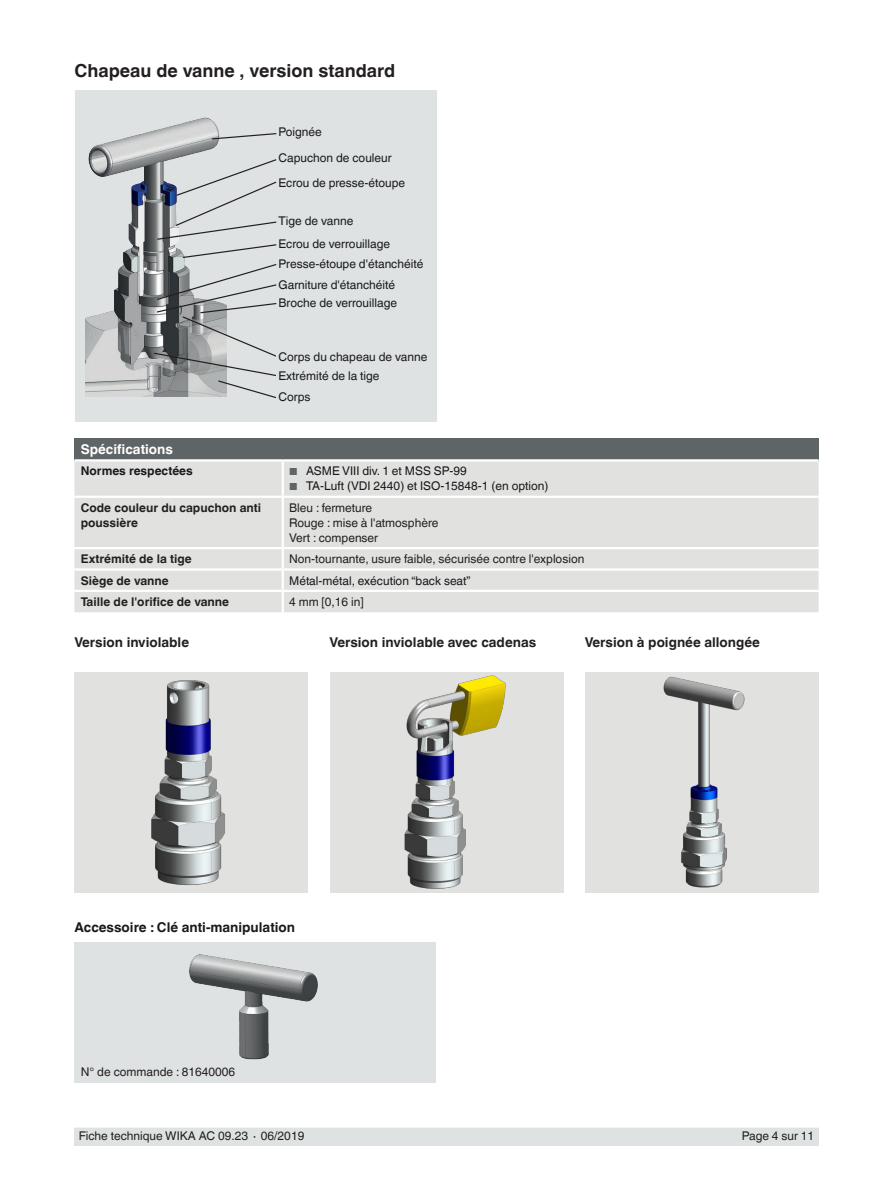
<style>
.page{position:relative;width:893px;height:1188px;background:#fff}
.page>*{position:absolute;margin:0;border:0;box-sizing:border-box;transform-origin:0 0}
.t1{font:700 18px "Helvetica World";color:#231f20}
.t2{font:700 13.5px "Helvetica World";color:#231f20}
.t3{font:700 13.5px "Helvetica World";color:#19191d}
.t4{font:700 13.5px "Helvetica World";color:#fff}
.t5{font:12px/25.5px "Helvetica World";color:#19191d}
.t6{font:12px/15px "Helvetica World";color:#231f20}
.t7{font:700 12px/15px "Helvetica World";color:#231f20}
.t8{font:700 12px "Helvetica World";color:#19191d}
.s1{font-size:10.2px;color:#5f6466}
</style>
<div class="page">
<div style="left:74px;top:1128px;width:745px;height:17px;background:#dfe2e2"></div>
<div style="left:330px;top:672px;width:233px;height:220px;background:#e1e2df"></div>
<img style="left:404px;top:675px;width:102px;height:214px">
<div style="left:585px;top:672px;width:234px;height:220px;background:#e1e2df"></div>
<img style="left:663px;top:676px;width:82px;height:212px">
<div style="left:74px;top:672px;width:234px;height:220px;background:#e1e2df"></div>
<img style="left:151px;top:680px;width:74px;height:205px">
<div style="left:74px;top:942px;width:362px;height:140px;background:#dfe2e2"></div>
<img style="left:189px;top:954px;width:129px;height:106px">
<div style="left:74px;top:438px;width:745px;height:22px;background:#5f6466"></div>
<div style="left:74px;top:462px;width:745px;height:150px;background:#e1e2df"></div>
<hr style="left:74px;top:547px;width:209px;height:2px;background:#fff">
<hr style="left:283px;top:547px;width:536px;height:2px;background:#fff">
<hr style="left:74px;top:568px;width:209px;height:3px;background:#fff">
<hr style="left:283px;top:568px;width:536px;height:3px;background:#fff">
<hr style="left:74px;top:590px;width:209px;height:2px;background:#fff">
<hr style="left:282px;top:462px;width:2px;height:34px;background:#fff">
<hr style="left:282px;top:498px;width:2px;height:49px;background:#fff">
<svg style="left:282px;top:549px;width:2px;height:41px"></svg>
<hr style="left:283px;top:590px;width:536px;height:2px;background:#fff">
<hr style="left:74px;top:459px;width:209px;height:3px;background:#fff">
<hr style="left:283px;top:459px;width:536px;height:3px;background:#fff">
<hr style="left:74px;top:496px;width:209px;height:2px;background:#fff">
<hr style="left:282px;top:592px;width:2px;height:20px;background:#fff">
<hr style="left:283px;top:496px;width:536px;height:2px;background:#fff">
<div style="left:76px;top:90px;width:361px;height:332px;background:#dfe2e2"></div>
<img style="left:85px;top:117px;width:134px;height:279px">
<svg style="left:153px;top:158px;width:124px;height:241px"></svg>
<svg style="left:211px;top:132px;width:66px;height:8px"></svg>
<div style="left:276px;top:350px;width:151px;height:14px;background:#dfe2e2"></div>
<div style="left:276px;top:370px;width:134px;height:13px;background:#dfe2e2"></div>
<div style="left:276px;top:390px;width:134px;height:13px;background:#dfe2e2"></div>
<h1 class="t1" style="left:74px;top:60px;width:322px">Chapeau de vanne , version standard</h1>
<p class="t5" style="left:279px;top:119px;width:128px">Poignée<br>Capuchon de couleur<br>Ecrou de presse-étoupe</p>
<p class="t5" style="left:279px;top:209px;width:76px">Tige de vanne</p>
<p class="t5" style="left:279px;top:254px;width:146px;line-height:20.4px">Presse-étoupe d'étanchéité<br>Garniture d'étanchéité</p>
<p class="t5" style="left:279px;top:231px;width:113px">Ecrou de verrouillage</p>
<p class="t5" style="left:279px;top:290px;width:120px">Broche de verrouillage</p>
<p class="t5" style="left:279px;top:347px;width:150px;line-height:19.8px">Corps du chapeau de vanne<br>Extrémité de la tige<br>Corps</p>
<p class="t4" style="left:81px;top:441px;width:94px">Spécifications</p>
<p class="t8" style="left:81px;top:464px;width:113px">Normes respectées</p>
<p class="t5" style="left:289px;top:458px;width:179px"><span class="s1">■</span> ASME VIII div. 1 et MSS SP-99</p>
<p class="t5" style="left:289px;top:473px;width:261px"><span class="s1">■</span> TA-Luft (VDI 2440) et ISO-15848-1 (en option)</p>
<p class="t7" style="left:81px;top:500px;width:182px">Code couleur du capuchon anti poussière</p>
<p class="t6" style="left:289px;top:500px;width:151px">Bleu : fermeture<br>Rouge : mise à l'atmosphère<br>Vert : compenser</p>
<p class="t7" style="left:81px;top:551px;width:113px">Extrémité de la tige</p>
<p class="t6" style="left:289px;top:551px;width:297px">Non-tournante, usure faible, sécurisée contre l'explosion</p>
<p class="t7" style="left:81px;top:573px;width:90px">Siège de vanne</p>
<p class="t5" style="left:289px;top:568px;width:183px">Métal-métal, exécution “back seat”</p>
<p class="t7" style="left:81px;top:594px;width:150px">Taille de l'orifice de vanne</p>
<p class="t6" style="left:289px;top:594px;width:76px">4 mm [0,16 in]</p>
<p class="t2" style="left:74px;top:635px;width:116px">Version inviolable</p>
<p class="t2" style="left:330px;top:635px;width:208px">Version inviolable avec cadenas</p>
<p class="t2" style="left:585px;top:635px;width:177px">Version à poignée allongée</p>
<p class="t3" style="left:74px;top:920px;width:222px">Accessoire : Clé anti-manipulation</p>
<p class="t6" style="left:81px;top:1064px;width:156px">N° de commande : 81640006</p>
<p class="t6" style="left:79px;top:1129px;width:227px">Fiche technique WIKA AC 09.23 ∙ 06/2019</p>
<p class="t6" style="left:742px;top:1129px;width:74px">Page 4 sur 11</p>
</div>
